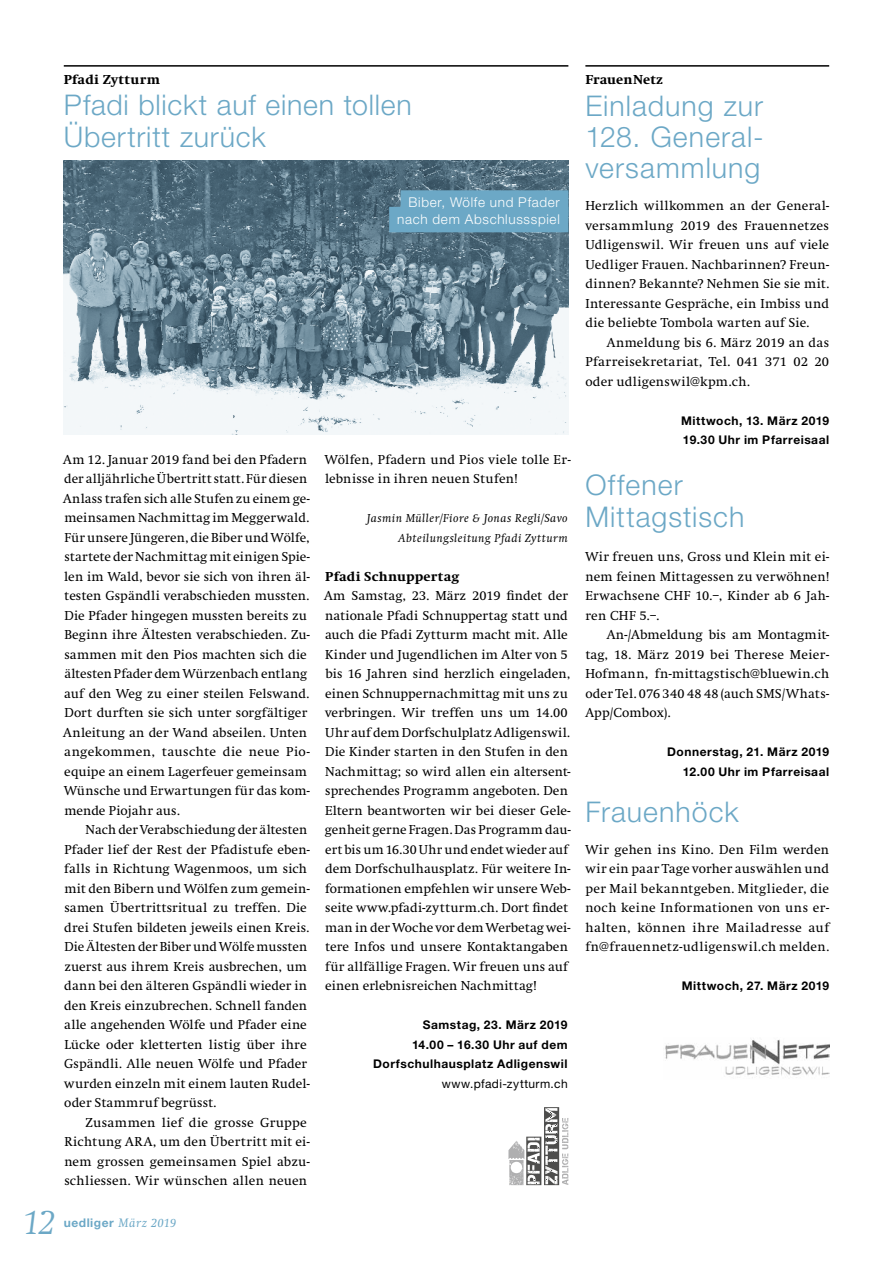
<style>
.page{position:relative;width:893px;height:1263px;background:#fff}
.page>*{position:absolute;margin:0;border:0;box-sizing:border-box;transform-origin:0 0}
.t1{font:italic 300 36px "Swift";color:#6ca8c6}
.t2{font:300 28.5px/31.5px "Helvetica Neue";letter-spacing:.035em;color:#6ca8c6}
.t3{font:13.5px/19.5px "Swift";letter-spacing:.01em;color:#000}
.t4{font:300 13.5px/16.5px "Helvetica Neue";letter-spacing:.05em;color:#fff;text-align:right}
.t5{font:800 13.5px "Swift";letter-spacing:.02em;color:#000}
.t6{font:700 12px/19.5px "Helvetica Neue";letter-spacing:.045em;color:#000;text-align:right}
.t7{font:italic 12px/19.5px "Swift";letter-spacing:.04em;color:#000;text-align:right}
.t8{font:12px "Helvetica Neue";letter-spacing:.035em;color:#000}
.t9{font:700 12px "Helvetica Neue";letter-spacing:.045em;color:#6ca8c6}
.s1{font-family:"Swift";font-weight:400;font-style:italic;font-size:12.75px}
</style>
<div class="page">
<hr style="left:64px;top:65px;width:504px;height:2px;background:#000">
<img style="left:64px;top:160px;width:504px;height:274px">
<div style="left:401px;top:190px;width:167px;height:26px;background:#6ca8c6"></div>
<div style="left:389px;top:207px;width:179px;height:25px;background:#6ca8c6"></div>
<svg style="left:508px;top:1107px;width:60px;height:78px"></svg>
<hr style="left:585px;top:65px;width:244px;height:2px;background:#000">
<img style="left:665px;top:1039px;width:164px;height:39px">
<p class="t5" style="left:64px;top:72px;width:98px">Pfadi Zytturm</p>
<h2 class="t2" style="left:64px;top:89px;width:350px">Pfadi blickt auf einen tollen<br>Übertritt zurück</h2>
<p class="t4" style="left:397px;top:194px;width:164px">Biber, Wölfe und Pfader nach dem Abschlussspiel</p>
<p class="t3" style="left:63px;top:450px;width:248px">Am 12. Januar 2019 fand bei den Pfadern der alljährliche Übertritt statt. Für diesen Anlass trafen sich alle Stufen zu einem ge&shy;meinsamen Nachmittag im Meggerwald.<br>Für unsere Jüngeren, die Biber und Wölfe, startete der Nachmittag mit einigen Spie&shy;len im Wald, bevor sie sich von ihren äl&shy;testen Gspändli verabschieden mussten.<br>Die Pfader hingegen mussten bereits zu Beginn ihre Ältesten verabschieden. Zu&shy;sammen mit den Pios machten sich die ältesten Pfader dem Würzenbach entlang auf den Weg zu einer steilen Felswand.<br>Dort durften sie sich unter sorgfältiger Anleitung an der Wand abseilen. Unten angekommen, tauschte die neue Pio‑ equipe an einem Lagerfeuer gemeinsam Wünsche und Erwartungen für das kom&shy;mende Piojahr aus.</p>
<p class="t3" style="left:64px;top:820px;width:247px;text-indent:21px">Nach der Verabschiedung der ältesten Pfader lief der Rest der Pfadistufe eben&shy;falls in Richtung Wagenmoos, um sich mit den Bibern und Wölfen zum gemein&shy;samen Übertrittsritual zu treffen. Die drei Stufen bildeten jeweils einen Kreis.<br>Die Ältesten der Biber und Wölfe mussten zuerst aus ihrem Kreis ausbrechen, um dann bei den älteren Gspändli wieder in den Kreis einzubrechen. Schnell fanden alle angehenden Wölfe und Pfader eine Lücke oder kletterten listig über ihre Gspändli. Alle neuen Wölfe und Pfader wurden einzeln mit einem lauten Rudel&shy;oder Stammruf begrüsst.</p>
<p class="t3" style="left:64px;top:1113px;width:247px;text-indent:21px">Zusammen lief die grosse Gruppe Richtung ARA, um den Übertritt mit ei&shy;nem grossen gemeinsamen Spiel abzu&shy;schliessen. Wir wünschen allen neuen</p>
<h1 class="t1" style="left:24px;top:1202px;width:33px">12</h1>
<p class="t9" style="left:64px;top:1215px;width:114px">uedliger <span class="s1">März 2019</span></p>
<p class="t3" style="left:325px;top:450px;width:247px">Wölfen, Pfadern und Pios viele tolle Er&shy;lebnisse in ihren neuen Stufen!</p>
<p class="t7" style="left:367px;top:509px;width:202px">Jasmin Müller/Fiore &amp; Jonas Regli/Savo<br>Abteilungsleitung Pfadi Zytturm</p>
<p class="t5" style="left:325px;top:569px;width:135px">Pfadi Schnuppertag</p>
<p class="t3" style="left:324px;top:586px;width:248px">Am Samstag, 23. März 2019 findet der nationale Pfadi Schnuppertag statt und auch die Pfadi Zytturm macht mit. Alle Kinder und Jugendlichen im Alter von 5 bis 16 Jahren sind herzlich eingeladen, einen Schnuppernachmittag mit uns zu verbringen. Wir treffen uns um 14.00<br>Uhr auf dem Dorfschulplatz Adligenswil.<br>Die Kinder starten in den Stufen in den Nachmittag; so wird allen ein altersent&shy;sprechendes Programm angeboten. Den Eltern beantworten wir bei dieser Gele&shy;genheit gerne Fragen. Das Programm dau&shy;ert bis um 16.30 Uhr und endet wieder auf dem Dorfschulhausplatz. Für weitere In&shy;formationen empfehlen wir unsere Web&shy;seite www.pfadi-zytturm.ch. Dort findet man in der Woche vor dem Werbetag wei&shy;tere Infos und unsere Kontaktangaben für allfällige Fragen. Wir freuen uns auf einen erlebnisreichen Nachmittag!</p>
<p class="t6" style="left:373px;top:1015px;width:196px">Samstag, 23. März 2019<br>14.00 – 16.30 Uhr auf dem<br>Dorfschulhausplatz Adligenswil</p>
<p class="t8" style="left:442px;top:1076px;width:127px">www.pfadi-zytturm.ch</p>
<p class="t5" style="left:585px;top:72px;width:79px">FrauenNetz</p>
<h2 class="t2" style="left:585px;top:89px;width:180px;text-align:justify">Einladung zur 128. General&shy;versammlung</h2>
<p class="t3" style="left:585px;top:196px;width:245px;text-align:justify">Herzlich willkommen an der General&shy;versammlung 2019 des Frauennetzes Udligenswil. Wir freuen uns auf viele Uedliger Frauen. Nachbarinnen? Freun&shy;dinnen? Bekannte? Nehmen Sie sie mit.<br>Interessante Gespräche, ein Imbiss und die beliebte Tombola warten auf Sie.</p>
<p class="t3" style="left:585px;top:333px;width:245px;text-align:justify;text-indent:21px">Anmeldung bis 6. März 2019 an das Pfarreisekretariat, Tel. 041 371 02 20 oder udligenswil@kpm.ch.</p>
<p class="t6" style="left:681px;top:410px;width:149px;text-align:left">Mittwoch, 13. März 2019<br>19.30 Uhr im Pfarreisaal</p>
<h2 class="t2" style="left:585px;top:468px;width:160px">Offener<br>Mittagstisch</h2>
<p class="t3" style="left:585px;top:547px;width:245px;text-align:justify">Wir freuen uns, Gross und Klein mit ei&shy;nem feinen Mittagessen zu verwöhnen!<br>Erwachsene CHF 10.–, Kinder ab 6 Jah&shy;ren CHF 5.–.</p>
<p class="t3" style="left:585px;top:625px;width:245px;text-align:justify;text-indent:21px">An-/Abmeldung bis am Montagmit&shy;tag, 18. März 2019 bei Therese Meier-Hofmann, fn-mittagstisch@bluewin.ch oder Tel. 076 340 48 48 (auch SMS/Whats-App/Combox).</p>
<p class="t6" style="left:667px;top:742px;width:163px">Donnerstag, 21. März 2019<br>12.00 Uhr im Pfarreisaal</p>
<h2 class="t2" style="left:585px;top:795px;width:155px">Frauenhöck</h2>
<p class="t3" style="left:585px;top:840px;width:245px;text-align:justify">Wir gehen ins Kino. Den Film werden wir ein paar Tage vorher auswählen und per Mail bekanntgeben. Mitglieder, die noch keine Informationen von uns er&shy;halten, können ihre Mailadresse auf fn@frauennetz-udligenswil.ch melden.</p>
<p class="t6" style="left:682px;top:976px;width:149px">Mittwoch, 27. März 2019</p>
</div>
